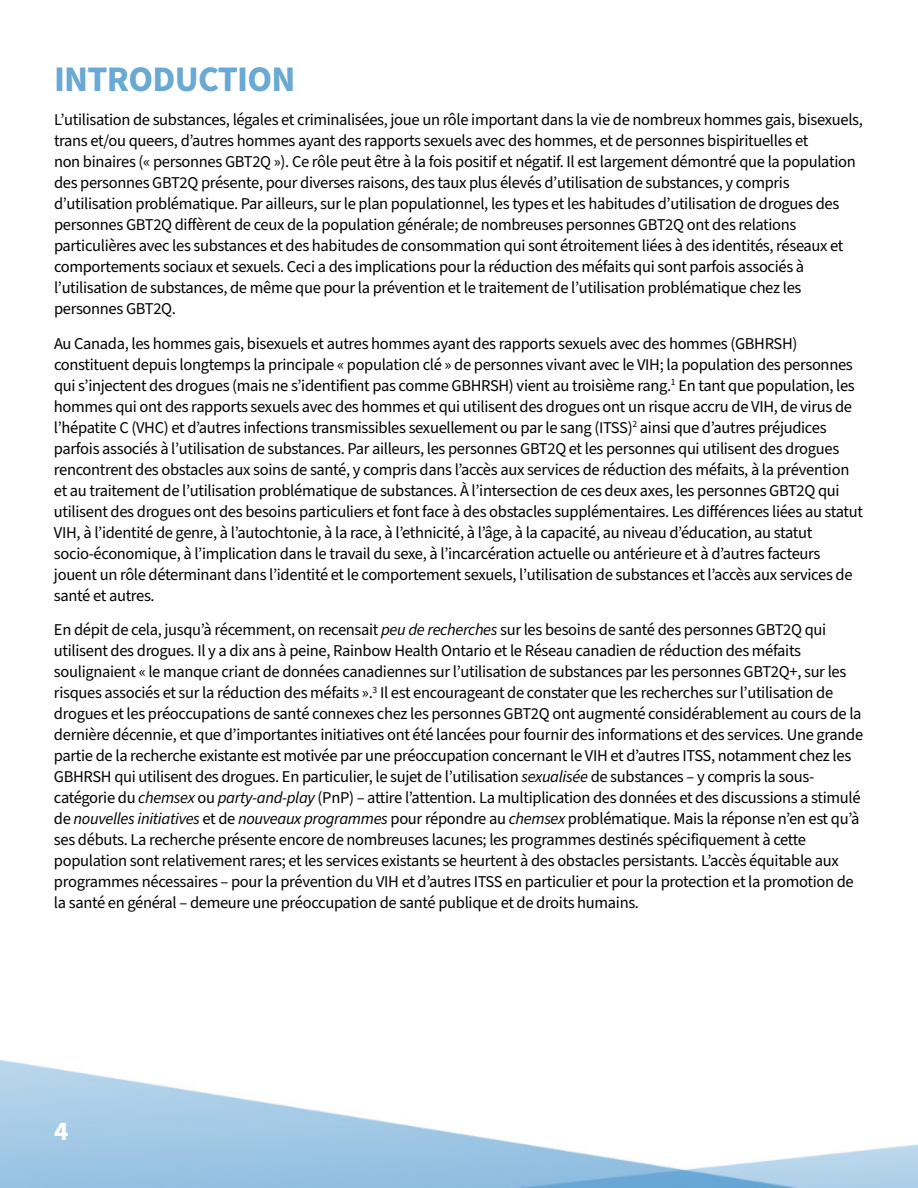
<style>
.page{position:relative;width:918px;height:1188px;background:#fff}
.page>*{position:absolute;margin:0;border:0;box-sizing:border-box;transform-origin:0 0}
.t1{font:700 36px "Source Sans Pro";letter-spacing:-.02em;color:#69a9d4}
.t2{font:700 27px "Source Sans Pro";color:#fff}
.t3{font:16.5px/21px "Source Sans Pro";letter-spacing:-.02em;color:#000}
.s1{font-style:italic}
</style>
<div class="page">
<img style="left:0;top:1059px;width:918px;height:129px">
<h1 class="t1" style="left:54px;top:54px;width:243px">INTRODUCTION</h1>
<p class="t3" style="left:54px;top:110px;width:810px">L’utilisation de substances, légales et criminalisées, joue un rôle important dans la vie de nombreux hommes gais, bisexuels, trans et/ou queers, d’autres hommes ayant des rapports sexuels avec des hommes, et de personnes bispirituelles et<br>non binaires (« personnes GBT2Q »). Ce rôle peut être à la fois positif et négatif. Il est largement démontré que la population des personnes GBT2Q présente, pour diverses raisons, des taux plus élevés d’utilisation de substances, y compris d’utilisation problématique. Par ailleurs, sur le plan populationnel, les types et les habitudes d’utilisation de drogues des personnes GBT2Q diffèrent de ceux de la population générale; de nombreuses personnes GBT2Q ont des relations particulières avec les substances et des habitudes de consommation qui sont étroitement liées à des identités, réseaux et comportements sociaux et sexuels. Ceci a des implications pour la réduction des méfaits qui sont parfois associés à l’utilisation de substances, de même que pour la prévention et le traitement de l’utilisation problématique chez les personnes GBT2Q.</p>
<p class="t3" style="left:54px;top:333px;width:811px">Au Canada, les hommes gais, bisexuels et autres hommes ayant des rapports sexuels avec des hommes (GBHRSH) constituent depuis longtemps la principale « population clé » de personnes vivant avec le VIH; la population des personnes qui s’injectent des drogues (mais ne s’identifient pas comme GBHRSH) vient au troisième rang.<sup>1</sup> En tant que population, les hommes qui ont des rapports sexuels avec des hommes et qui utilisent des drogues ont un risque accru de VIH, de virus de l’hépatite C (VHC) et d’autres infections transmissibles sexuellement ou par le sang (ITSS)<sup>2</sup> ainsi que d’autres préjudices parfois associés à l’utilisation de substances. Par ailleurs, les personnes GBT2Q et les personnes qui utilisent des drogues rencontrent des obstacles aux soins de santé, y compris dans l’accès aux services de réduction des méfaits, à la prévention et au traitement de l’utilisation problématique de substances. À l’intersection de ces deux axes, les personnes GBT2Q qui utilisent des drogues ont des besoins particuliers et font face à des obstacles supplémentaires. Les différences liées au statut VIH, à l’identité de genre, à l’autochtonie, à la race, à l’ethnicité, à l’âge, à la capacité, au niveau d’éducation, au statut socio-économique, à l’implication dans le travail du sexe, à l’incarcération actuelle ou antérieure et à d’autres facteurs jouent un rôle déterminant dans l’identité et le comportement sexuels, l’utilisation de substances et l’accès aux services de santé et autres.</p>
<p class="t3" style="left:54px;top:620px;width:811px">En dépit de cela, jusqu’à récemment, on recensait <span class="s1">peu de recherches</span> sur les besoins de santé des personnes GBT2Q qui utilisent des drogues. Il y a dix ans à peine, Rainbow Health Ontario et le Réseau canadien de réduction des méfaits soulignaient « le manque criant de données canadiennes sur l’utilisation de substances par les personnes GBT2Q+, sur les risques associés et sur la réduction des méfaits ».<sup>3</sup> Il est encourageant de constater que les recherches sur l’utilisation de drogues et les préoccupations de santé connexes chez les personnes GBT2Q ont augmenté considérablement au cours de la dernière décennie, et que d’importantes initiatives ont été lancées pour fournir des informations et des services. Une grande partie de la recherche existante est motivée par une préoccupation concernant le VIH et d’autres ITSS, notamment chez les GBHRSH qui utilisent des drogues. En particulier, le sujet de l’utilisation <span class="s1">sexualisée</span> de substances – y compris la sous&shy;catégorie du <span class="s1">chemsex</span> ou <span class="s1">party-and-play</span> (PnP) – attire l’attention. La multiplication des données et des discussions a stimulé de <span class="s1">nouvelles initiatives</span> et de <span class="s1">nouveaux programmes</span> pour répondre au <span class="s1">chemsex</span> problématique. Mais la réponse n’en est qu’à ses débuts. La recherche présente encore de nombreuses lacunes; les programmes destinés spécifiquement à cette population sont relativement rares; et les services existants se heurtent à des obstacles persistants. L’accès équitable aux programmes nécessaires – pour la prévention du VIH et d’autres ITSS en particulier et pour la protection et la promotion de la santé en général – demeure une préoccupation de santé publique et de droits humains.</p>
<h2 class="t2" style="left:54px;top:1113px;width:16px">4</h2>
</div>
